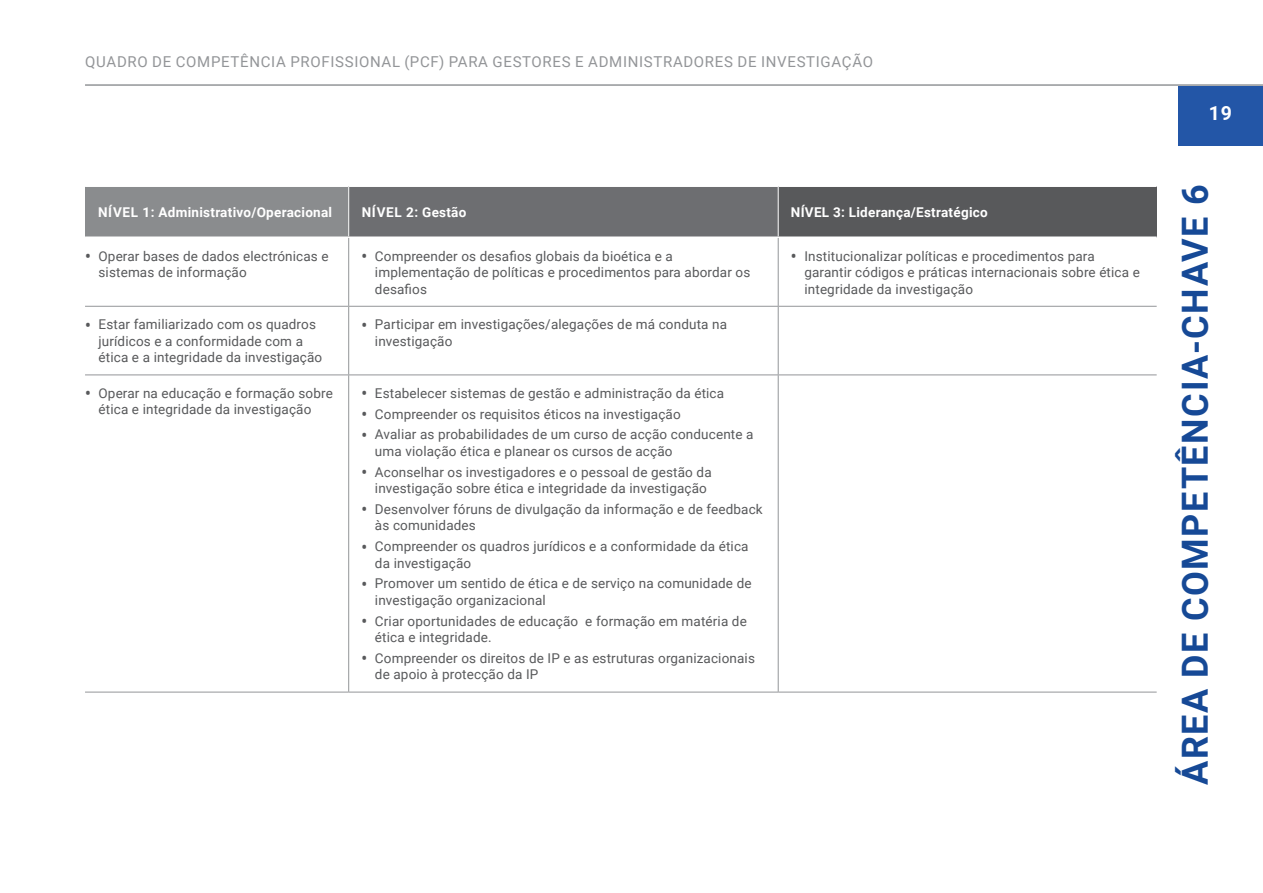
<style>
.page{position:relative;width:1263px;height:893px;background:#fff}
.page>*{position:absolute;margin:0;border:0;box-sizing:border-box;transform-origin:0 0}
.t1{font:700 36px "Roboto";letter-spacing:.045em;color:#164996}
.t2{font:700 19.5px "Roboto";color:#fff}
.t3{font:15px "Roboto";letter-spacing:.045em;color:#939598}
.t4{font:13.5px/16.5px "Roboto";letter-spacing:.01em;color:#58595b}
.t5{font:700 13.5px "Roboto";letter-spacing:.02em;color:#fff}
.s1{font-weight:500;font-size:16.5px}
</style>
<div class="page">
<div style="left:1178px;top:86px;width:85px;height:59px;background:#2356a7"></div>
<hr style="left:85px;top:84px;width:1178px;height:2px;background:#939598">
<div style="left:85px;top:186px;width:264px;height:51px;background:#8a8c8e"></div>
<div style="left:349px;top:186px;width:429px;height:51px;background:#6d6e71"></div>
<div style="left:778px;top:186px;width:379px;height:51px;background:#58595b"></div>
<svg style="left:85px;top:238px;width:1072px;height:454px"></svg>
<hr style="left:85px;top:185px;width:264px;height:2px;background:#fff">
<hr style="left:349px;top:185px;width:429px;height:2px;background:#fff">
<hr style="left:778px;top:185px;width:379px;height:2px;background:#fff">
<hr style="left:85px;top:236px;width:264px;height:2px;background:#fff">
<hr style="left:349px;top:236px;width:429px;height:2px;background:#fff">
<hr style="left:778px;top:236px;width:379px;height:2px;background:#fff">
<hr style="left:348px;top:238px;width:1px;height:68px;background:#939598">
<hr style="left:778px;top:238px;width:1px;height:68px;background:#939598">
<hr style="left:85px;top:306px;width:264px;height:1px;background:#939598">
<hr style="left:349px;top:306px;width:429px;height:1px;background:#939598">
<hr style="left:348px;top:307px;width:1px;height:68px;background:#939598">
<hr style="left:778px;top:306px;width:379px;height:1px;background:#939598">
<hr style="left:778px;top:307px;width:1px;height:68px;background:#939598">
<hr style="left:85px;top:375px;width:264px;height:1px;background:#939598">
<hr style="left:349px;top:375px;width:429px;height:1px;background:#939598">
<hr style="left:348px;top:375px;width:1px;height:317px;background:#939598">
<hr style="left:778px;top:375px;width:379px;height:1px;background:#939598">
<hr style="left:778px;top:375px;width:1px;height:317px;background:#939598">
<hr style="left:85px;top:692px;width:264px;height:1px;background:#939598">
<hr style="left:349px;top:692px;width:429px;height:1px;background:#939598">
<hr style="left:778px;top:692px;width:379px;height:1px;background:#939598">
<hr style="left:348px;top:187px;width:1px;height:49px;background:#fff">
<hr style="left:778px;top:187px;width:1px;height:49px;background:#fff">
<p class="t3" style="left:85px;top:51px;width:789px">QUADRO DE COMPETÊNCIA PROFISSIONAL (PCF) PARA GESTORES E ADMINISTRADORES DE INVESTIGAÇÃO</p>
<p class="t5" style="left:98px;top:203px;width:236px">NÍVEL 1: Administrativo/Operacional</p>
<p class="t5" style="left:362px;top:203px;width:106px">NÍVEL 2: Gestão</p>
<p class="t5" style="left:791px;top:203px;width:198px">NÍVEL 3: Liderança/Estratégico</p>
<p class="t4" style="left:99px;top:247px;width:232px;text-indent:-14px"><span class="s1">•</span> Operar bases de dados electrónicas e sistemas de informação</p>
<p class="t4" style="left:375px;top:247px;width:377px;text-indent:-14px"><span class="s1">•</span> Compreender os desafios globais da bioética e a implementação de políticas e procedimentos para abordar os desafios</p>
<p class="t4" style="left:804px;top:247px;width:337px;text-indent:-14px"><span class="s1">•</span> Institucionalizar políticas e procedimentos para garantir códigos e práticas internacionais sobre ética e integridade da investigação</p>
<p class="t4" style="left:99px;top:316px;width:225px;text-indent:-14px"><span class="s1">•</span> Estar familiarizado com os quadros jurídicos e a conformidade com a ética e a integridade da investigação</p>
<p class="t4" style="left:375px;top:316px;width:354px;text-indent:-14px"><span class="s1">•</span> Participar em investigações/alegações de má conduta na investigação</p>
<p class="t4" style="left:85px;top:384px;width:249px;text-align:center"><span class="s1">•</span> Operar na educação e formação sobre ética e integridade da investigação</p>
<p class="t4" style="left:361px;top:384px;width:364px"><span class="s1">•</span> Estabelecer sistemas de gestão e administração da ética</p>
<p class="t4" style="left:361px;top:405px;width:321px"><span class="s1">•</span> Compreender os requisitos éticos na investigação</p>
<p class="t4" style="left:375px;top:426px;width:380px;text-indent:-14px"><span class="s1">•</span> Avaliar as probabilidades de um curso de acção conducente a uma violação ética e planear os cursos de acção</p>
<p class="t4" style="left:375px;top:463px;width:338px;text-indent:-14px"><span class="s1">•</span> Aconselhar os investigadores e o pessoal de gestão da investigação sobre ética e integridade da investigação</p>
<p class="t4" style="left:375px;top:500px;width:389px;text-indent:-14px"><span class="s1">•</span> Desenvolver fóruns de divulgação da informação e de feedback às comunidades</p>
<p class="t4" style="left:375px;top:537px;width:375px;text-indent:-14px"><span class="s1">•</span> Compreender os quadros jurídicos e a conformidade da ética da investigação</p>
<p class="t4" style="left:375px;top:575px;width:378px;text-indent:-14px"><span class="s1">•</span> Promover um sentido de ética e de serviço na comunidade de investigação organizacional</p>
<p class="t4" style="left:375px;top:612px;width:373px;text-indent:-14px"><span class="s1">•</span> Criar oportunidades de educação e formação em matéria de ética e integridade.</p>
<p class="t4" style="left:375px;top:649px;width:381px;text-indent:-14px"><span class="s1">•</span> Compreender os direitos de IP e as estruturas organizacionais de apoio à protecção da IP</p>
<h2 class="t2" style="left:1209px;top:100px;width:25px">19</h2>
<h1 class="t1" style="left:1170px;top:785px;width:602px;rotate:-90deg">ÁREA DE COMPETÊNCIA-CHAVE 6</h1>
</div>
